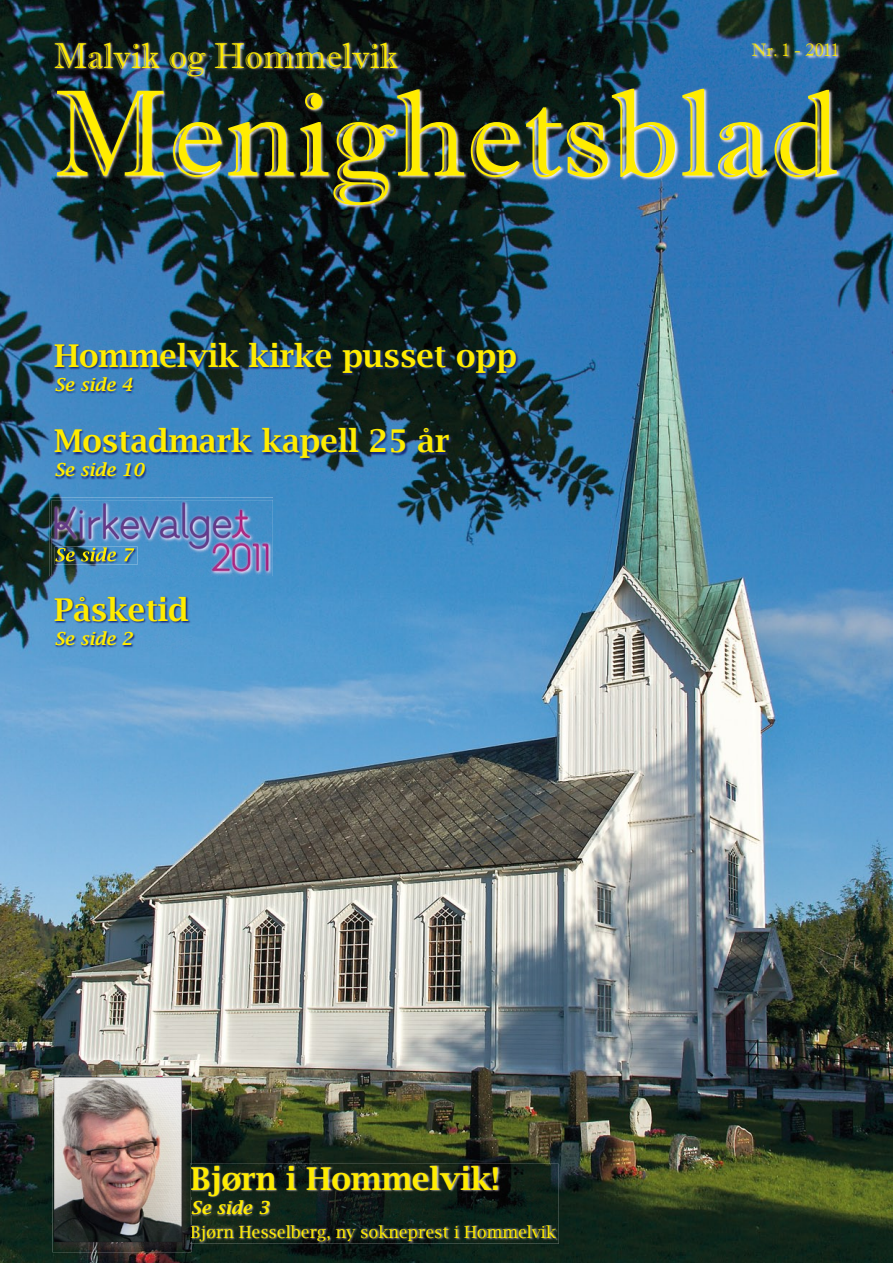
<style>
.page{position:relative;width:893px;height:1263px;background:#fff}
.page>*{position:absolute;margin:0;border:0;box-sizing:border-box;transform-origin:0 0}
.t1{font:123px "Imprint MT Shadow";letter-spacing:.01em;color:#ffec00}
.t2{font:36px "Imprint MT Shadow";color:#ffec00}
.t3{font:600 31.5px "Lucida Bright";color:#ffec00}
.t4{font:italic 600 18px "Lucida Bright";color:#ffec00}
.t5{font:18px "Imprint MT Shadow";color:#ffec00}
.t6{font:16.5px "Lucida Bright";color:#ffec00}
</style>
<div class="page">
<img style="left:0;top:0;width:893px;height:1263px">
<img style="left:53px;top:41px;width:789px;height:168px">
<img style="left:191px;top:1164px;width:368px;height:80px">
<img style="left:191px;top:1165px;width:307px;height:31px">
<img style="left:192px;top:1200px;width:78px;height:14px">
<img style="left:192px;top:1225px;width:364px;height:16px">
<img style="left:54px;top:426px;width:398px;height:53px">
<img style="left:54px;top:342px;width:465px;height:52px">
<img style="left:54px;top:595px;width:138px;height:53px">
<img style="left:52px;top:1076px;width:139px;height:176px">
<svg style="left:191px;top:1225px;width:1px;height:16px"></svg>
<img style="left:54px;top:1077px;width:128px;height:165px">
<img style="left:52px;top:537px;width:221px;height:40px">
<img style="left:50px;top:497px;width:223px;height:40px">
<img style="left:50px;top:537px;width:45px;height:39px">
<img style="left:228px;top:537px;width:45px;height:39px">
<img style="left:55px;top:547px;width:83px;height:18px">
<img style="left:55px;top:547px;width:79px;height:15px">
<p class="t2" style="left:54px;top:34px;width:346px">Malvik og Hommelvik</p>
<p class="t5" style="left:752px;top:39px;width:89px">Nr. 1 - 2011</p>
<h1 class="t1" style="left:54px;top:61px;width:786px">Menighetsblad</h1>
<p class="t3" style="left:54px;top:338px;width:464px">Hommelvik kirke pusset opp</p>
<p class="t4" style="left:54px;top:374px;width:80px">Se side 4</p>
<p class="t3" style="left:54px;top:423px;width:397px">Mostadmark kapell 25 år</p>
<p class="t4" style="left:54px;top:459px;width:92px">Se side 10</p>
<p class="t3" style="left:54px;top:592px;width:136px">Påsketid</p>
<p class="t4" style="left:54px;top:628px;width:80px">Se side 2</p>
<p class="t3" style="left:190px;top:1161px;width:311px">Bjørn i Hommelvik!</p>
<p class="t4" style="left:190px;top:1197px;width:80px">Se side 3</p>
<p class="t6" style="left:190px;top:1222px;width:367px">Bjørn Hesselberg, ny sokneprest i Hommelvik</p>
</div>
